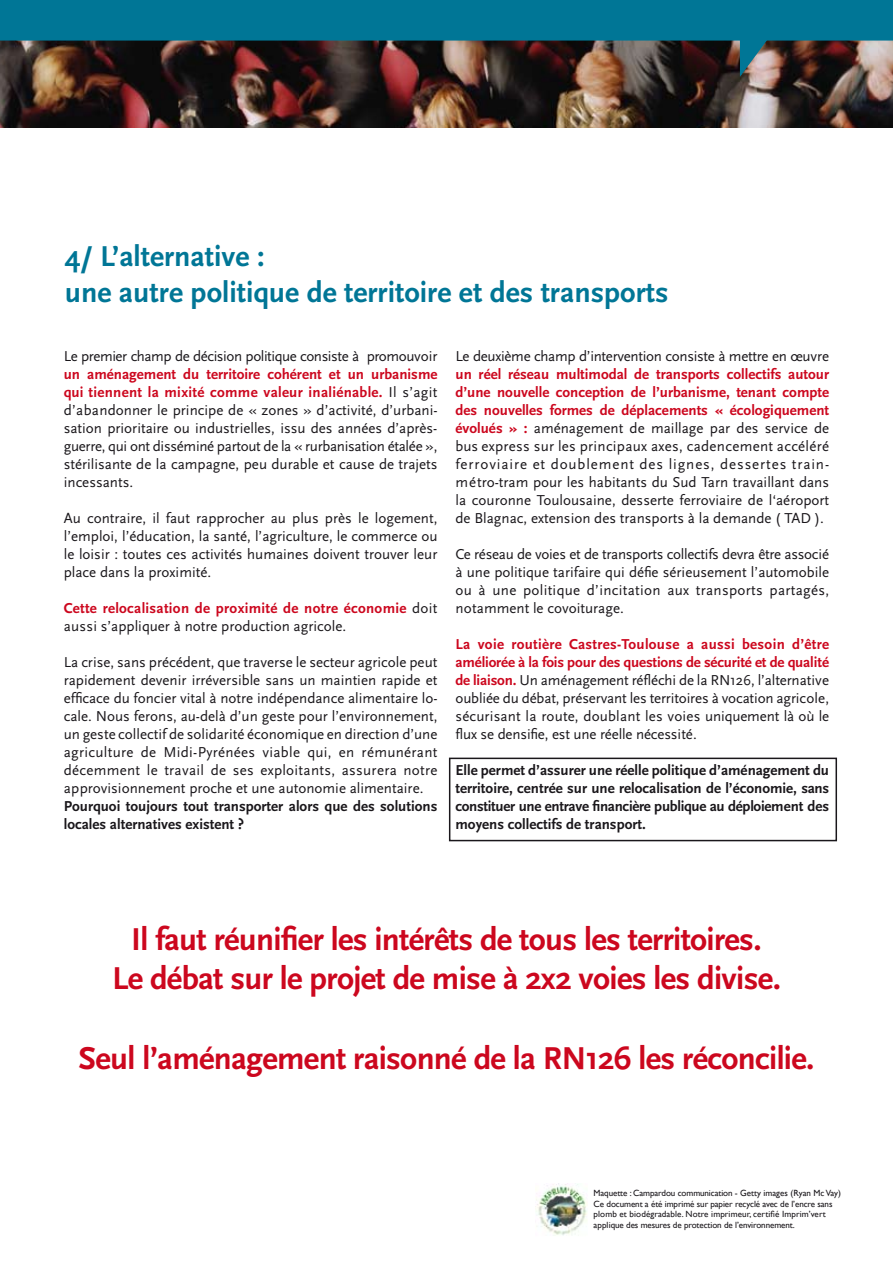
<style>
.page{position:relative;width:893px;height:1263px;background:#fff}
.page>*{position:absolute;margin:0;border:0;box-sizing:border-box;transform-origin:0 0}
.t1{font:700 33px/39.6px "Scala Sans";letter-spacing:-.02em;color:#cc071e;text-align:center}
.t2{font:700 30px/36px "Scala Sans";color:#007696}
.t3{font:15px/18px "Scala Sans";color:#1a171b;text-align:justify}
.t4{font:700 15px/18px "Scala Sans";color:#1a171b}
.t5{font:700 15px/18px "Scala Sans";letter-spacing:.02em;color:#cc071e}
.t6{font:15px "Scala Sans";letter-spacing:-.03em;color:#1a171b}
.t7{font:15px "Scala Sans";letter-spacing:-.02em;color:#1a171b}
.t8{font:9px/10.5px "Gill Sans";letter-spacing:-.01em;color:#1a171b}
.s1{font-weight:700;color:#cc071e}
.s2{font-weight:400;color:#1a171b}
</style>
<div class="page">
<img style="left:0;top:41px;width:893px;height:87px">
<svg style="left:739px;top:41px;width:38px;height:38px"></svg>
<div style="left:0;top:3px;width:893px;height:38px;background:#007696"></div>
<hr style="left:0;top:0;width:893px;height:3px;background:#007696">
<img style="left:536px;top:1183px;width:51px;height:52px">
<div style="left:449px;top:758px;width:388px;height:83px;border:2px solid #1a171b"></div>
<h2 class="t2" style="left:65px;top:239px;width:605px">4/ L’alternative :<br>une autre politique de territoire et des transports</h2>
<p class="t6" style="left:64px;top:348px;width:375px">Le premier champ de décision politique consiste à promouvoir</p>
<p class="t3" style="left:64px;top:365px;width:375px"><span class="s1">un aménagement du territoire cohérent et un urbanisme qui tiennent la mixité comme valeur inaliénable.</span> Il s’agit d’abandonner le principe de « zones » d’activité, d’urbani&shy;sation prioritaire ou industrielles, issu des années d’après&shy;guerre, qui ont disséminé partout de la « rurbanisation étalée », stérilisante de la campagne, peu durable et cause de trajets incessants.</p>
<p class="t3" style="left:64px;top:509px;width:375px">Au contraire, il faut rapprocher au plus près le logement, l’emploi, l’éducation, la santé, l’agriculture, le commerce ou le loisir : toutes ces activités humaines doivent trouver leur place dans la proximité.</p>
<p class="t5" style="left:64px;top:599px;width:375px">Cette relocalisation de proximité de notre économie <span class="s2">doit aussi s’appliquer à notre production agricole.</span></p>
<p class="t3" style="left:64px;top:653px;width:375px">La crise, sans précédent, que traverse le secteur agricole peut rapidement devenir irréversible sans un maintien rapide et efficace du foncier vital à notre indépendance alimentaire lo&shy;cale. Nous ferons, au-delà d’un geste pour l’environnement, un geste collectif de solidarité économique en direction d’une agriculture de Midi-Pyrénées viable qui, en rémunérant décemment le travail de ses exploitants, assurera notre approvisionnement proche et une autonomie alimentaire.</p>
<p class="t4" style="left:64px;top:797px;width:375px">Pourquoi toujours tout transporter alors que des solutions locales alternatives existent ?</p>
<p class="t7" style="left:455px;top:348px;width:375px">Le deuxième champ d’intervention consiste à mettre en œuvre</p>
<p class="t3" style="left:455px;top:365px;width:375px"><span class="s1">un réel réseau multimodal de transports collectifs autour d’une nouvelle conception de l’urbanisme, tenant compte des nouvelles formes de déplacements « écologiquement évolués » :</span> aménagement de maillage par des service de bus express sur les principaux axes, cadencement accéléré ferroviaire et doublement des lignes, dessertes train&shy;métro-tram pour les habitants du Sud Tarn travaillant dans la couronne Toulousaine, desserte ferroviaire de l‘aéroport de Blagnac, extension des transports à la demande ( TAD ).</p>
<p class="t3" style="left:455px;top:545px;width:375px">Ce réseau de voies et de transports collectifs devra être associé à une politique tarifaire qui défie sérieusement l’automobile ou à une politique d’incitation aux transports partagés, notamment le covoiturage.</p>
<p class="t3" style="left:455px;top:635px;width:375px"><span class="s1">La voie routière Castres-Toulouse a aussi besoin d’être améliorée à la fois pour des questions de sécurité et de qualité de liaison.</span> Un aménagement réfléchi de la RN126, l’alternative oubliée du débat, préservant les territoires à vocation agricole, sécurisant la route, doublant les voies uniquement là où le flux se densifie, est une réelle nécessité.</p>
<p class="t4" style="left:455px;top:761px;width:375px;text-align:justify">Elle permet d’assurer une réelle politique d’aménagement du territoire, centrée sur une relocalisation de l’économie, sans constituer une entrave financière publique au déploiement des moyens collectifs de transport.</p>
<h1 class="t1" style="left:112px;top:920px;width:670px">Il faut réunifier les intérêts de tous les territoires.<br>Le débat sur le projet de mise à 2x2 voies les divise.</h1>
<h1 class="t1" style="left:79px;top:1039px;width:737px">Seul l’aménagement raisonné de la RN126 les réconcilie.</h1>
<p class="t8" style="left:594px;top:1188px;width:249px">Maquette : Campardou communication - Getty images (Ryan Mc Vay)<br>Ce document a été imprimé sur papier recyclé avec de l’encre sans plomb et biodégradable. Notre imprimeur, certifié Imprim’vert applique des mesures de protection de l’environnement.</p>
</div>
